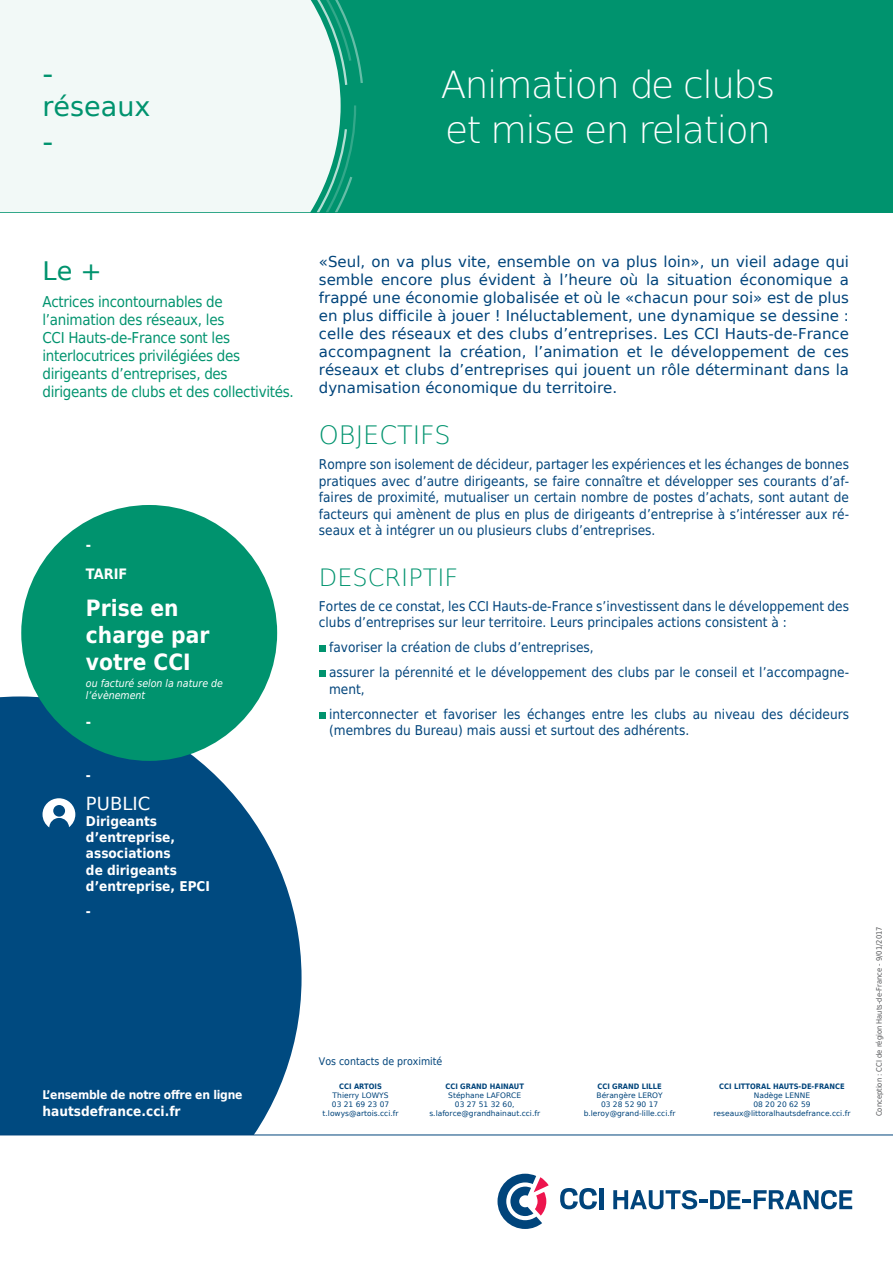
<style>
.page{position:relative;width:893px;height:1263px;background:#fff}
.page>*{position:absolute;margin:0;border:0;box-sizing:border-box;transform-origin:0 0}
.t1{font:200 37.5px/45px "DejaVu Sans";letter-spacing:-.04em;color:#fff}
.t2{font:30px "DejaVu Sans";color:#00936e}
.t3{font:27px "DejaVu Sans";color:#00936e}
.t4{font:200 25.5px "DejaVu Sans";color:#00936e}
.t5{font:25.5px "DejaVu Sans";color:#00936e}
.t6{font:200 24px "DejaVu Sans";color:#00936e}
.t7{font:700 22.5px/27px "DejaVu Sans Condensed";color:#fff}
.t8{font:18px "DejaVu Sans";color:#fff}
.t9{font:15px/18px "DejaVu Sans";color:#00447b;text-align:justify}
.t10{font:15px/18px "DejaVu Sans Condensed";letter-spacing:-.02em;color:#00936e}
.t11{font:700 14.4px/29px "DejaVu Sans Condensed";color:#fff}
.t12{font:13.5px/16.5px "DejaVu Sans Condensed";color:#00447b}
.t13{font:700 13.5px/16.2px "DejaVu Sans Condensed";color:#fff}
.t14{font:700 12px "DejaVu Sans Condensed";letter-spacing:-.02em;color:#fff}
.t15{font:italic 10.5px/12.6px "DejaVu Sans Condensed";color:#fff}
.t16{font:10.5px "DejaVu Sans Condensed";color:#00447b}
.t17{font:7.5px/9px "DejaVu Sans";color:#00447b;text-align:center}
.t18{font:700 7.5px "DejaVu Sans Condensed";color:#00447b}
.t19{font:7.5px "DejaVu Sans Condensed";color:#57585a}
</style>
<div class="page">
<svg style="left:0;top:696px;width:302px;height:438px;fill:#004a80"></svg>
<div style="left:21px;top:505px;width:256px;height:256px;background:#00936e;border-radius:50%"></div>
<div style="left:0;top:0;width:893px;height:212px;background:#00936e"></div>
<div style="left:0;top:0;width:317px;height:212px;background:#f2f9f7"></div>
<svg style="left:317px;top:0;width:45px;height:212px"></svg>
<svg style="left:560px;top:1188px;width:37px;height:21px"></svg>
<hr style="left:600px;top:1188px;width:4px;height:21px;background:#00447b">
<svg style="left:613px;top:1190px;width:239px;height:19px"></svg>
<svg style="left:497px;top:1174px;width:52px;height:55px"></svg>
<svg style="left:43px;top:798px;width:32px;height:29px"></svg>
<svg style="left:319px;top:646px;width:6px;height:6px"></svg>
<svg style="left:319px;top:671px;width:6px;height:6px"></svg>
<svg style="left:319px;top:712px;width:6px;height:6px"></svg>
<hr style="left:0;top:1134px;width:893px;height:1px;background:#00447b">
<h2 class="t2" style="left:43px;top:56px;width:12px">-</h2>
<h3 class="t3" style="left:43px;top:91px;width:110px">réseaux</h3>
<h2 class="t2" style="left:43px;top:124px;width:12px">-</h2>
<h1 class="t1" style="left:441px;top:60px;width:336px">Animation de clubs et mise en relation</h1>
<h3 class="t5" style="left:43px;top:257px;width:61px">Le +</h3>
<p class="t10" style="left:43px;top:293px;width:253px">Actrices incontournables de l’animation des réseaux, les<br>CCI Hauts-de-France sont les interlocutrices privilégiées des dirigeants d’entreprises, des dirigeants de clubs et des collectivités.</p>
<p class="t11" style="left:86px;top:530px;width:10px">- tarif</p>
<h3 class="t7" style="left:86px;top:594px;width:125px">Prise en charge par votre CCI</h3>
<p class="t15" style="left:86px;top:677px;width:138px">ou facturé selon la nature de l’évènement</p>
<p class="t11" style="left:86px;top:707px;width:7px">-</p>
<p class="t13" style="left:86px;top:766px;width:7px">-</p>
<h3 class="t8" style="left:86px;top:793px;width:35px">public</h3>
<p class="t13" style="left:86px;top:813px;width:126px">Dirigeants d’entreprise, associations<br>de dirigeants d’entreprise, EPCI</p>
<p class="t13" style="left:86px;top:902px;width:7px">-</p>
<p class="t14" style="left:43px;top:1085px;width:201px">L’ensemble de notre offre en ligne</p>
<p class="t13" style="left:43px;top:1102px;width:140px">hautsdefrance.cci.fr</p>
<p class="t9" style="left:319px;top:252px;width:532px">«Seul, on va plus vite, ensemble on va plus loin», un vieil adage qui semble encore plus évident à l’heure où la situation économique a frappé une économie globalisée et où le «chacun pour soi» est de plus en plus difficile à jouer ! Inéluctablement, une dynamique se dessine : celle des réseaux et des clubs d’entreprises. Les CCI Hauts-de-France accompagnent la création, l’animation et le développement de ces réseaux et clubs d’entreprises qui jouent un rôle déterminant dans la dynamisation économique du territoire.</p>
<h3 class="t4" style="left:319px;top:416px;width:133px">OBJECTIFS</h3>
<p class="t12" style="left:319px;top:456px;width:532px;text-align:justify">Rompre son isolement de décideur, partager les expériences et les échanges de bonnes pratiques avec d’autre dirigeants, se faire connaître et développer ses courants d’af&shy;faires de proximité, mutualiser un certain nombre de postes d’achats, sont autant de facteurs qui amènent de plus en plus de dirigeants d’entreprise à s’intéresser aux ré&shy;seaux et à intégrer un ou plusieurs clubs d’entreprises.</p>
<h3 class="t6" style="left:319px;top:559px;width:34px">Desc</h3>
<h3 class="t6" style="left:385px;top:559px;width:51px">ri ptif</h3>
<p class="t12" style="left:319px;top:598px;width:532px">Fortes de ce constat, les CCI Hauts-de-France s’investissent dans le développement des clubs d’entreprises sur leur territoire. Leurs principales actions consistent à :</p>
<p class="t12" style="left:329px;top:635px;width:521px;line-height:25px">favoriser la création de clubs d’entreprises,<br>assurer la pérennité et le développement des clubs par le conseil et l’accompagne-</p>
<p class="t12" style="left:329px;top:676px;width:521px;line-height:25px">ment,<br>interconnecter et favoriser les échanges entre les clubs au niveau des décideurs</p>
<p class="t12" style="left:329px;top:722px;width:362px">(membres du Bureau) mais aussi et surtout des adhérents.</p>
<p class="t16" style="left:319px;top:1055px;width:125px">Vos contacts de proximité</p>
<p class="t18" style="left:339px;top:1080px;width:44px">CCI ARTOIS</p>
<p class="t17" style="left:323px;top:1091px;width:78px">Thierry LOWYS<br>03 21 69 23 07 t.lowys@artois.cci.fr</p>
<p class="t18" style="left:446px;top:1080px;width:80px">CCI GRAND HAINAUT</p>
<p class="t17" style="left:429px;top:1091px;width:112px">Stéphane LAFORCE<br>03 27 51 32 60, s.laforce@grandhainaut.cci.fr</p>
<p class="t18" style="left:597px;top:1080px;width:66px">CCI GRAND LILLE</p>
<p class="t17" style="left:584px;top:1091px;width:93px">Bérangère LEROY<br>03 28 52 90 17 b.leroy@grand-lille.cci.fr</p>
<p class="t18" style="left:719px;top:1080px;width:127px">CCI LITTORAL HAUTS-DE-FRANCE</p>
<p class="t17" style="left:713px;top:1091px;width:138px">Nadège LENNE<br>08 20 20 62 59 reseaux@littoralhautsdefrance.cci.fr</p>
<p class="t19" style="left:875px;top:1116px;width:191px;rotate:-90deg">Conception : CCI de région Hauts-de-France - 9/01/2017</p>
</div>
